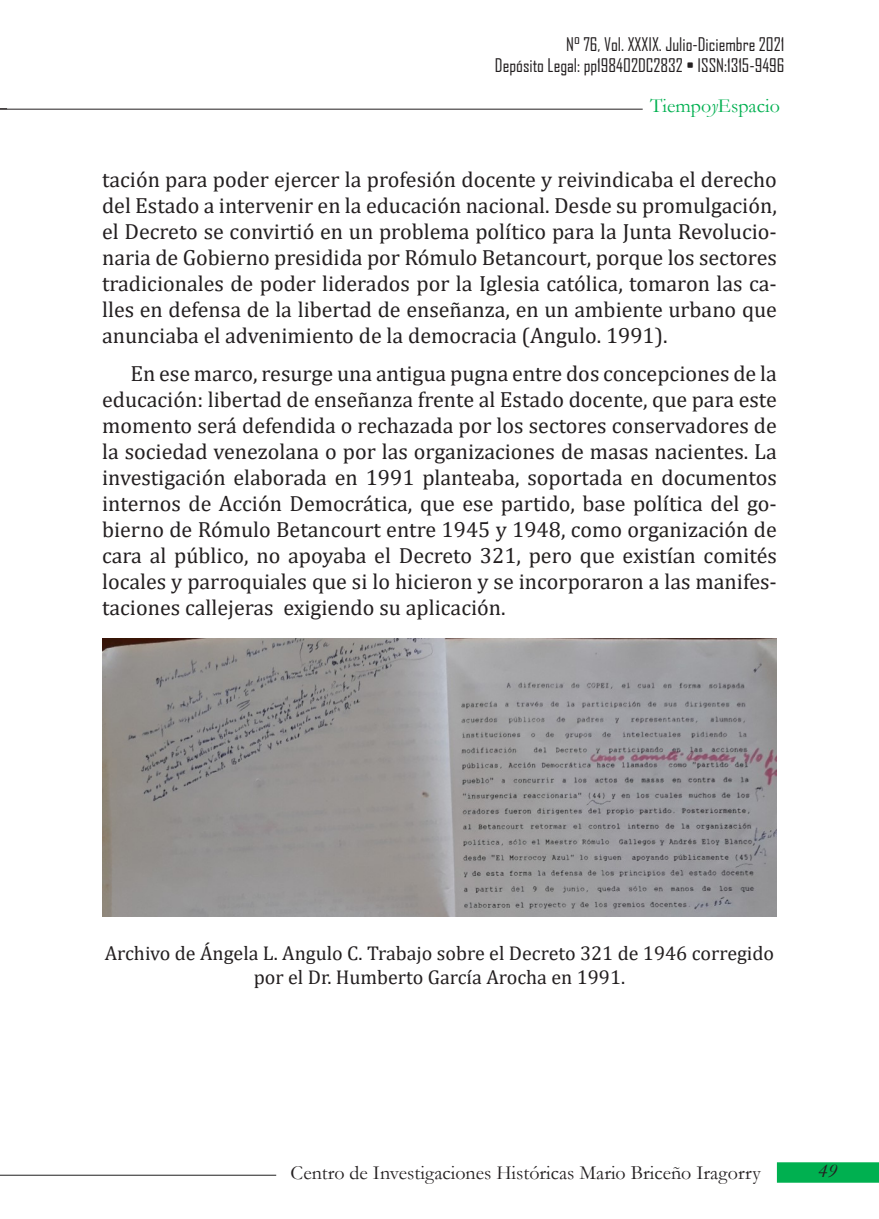
<style>
.page{position:relative;width:879px;height:1219px;background:#fff}
.page>*{position:absolute;margin:0;border:0;box-sizing:border-box;transform-origin:0 0}
.t1{font:22px/26px "Cambria";color:#231f20;text-align:justify}
.t2{font:20px/24px "Cambria";color:#231f20;text-align:center}
.t3{font:20px "Garamond";color:#231f20}
.t4{font:20px "Garamond";color:#00b050}
.t5{font:italic 20px "Garamond";color:#231f20}
.t6{font:18px/21.6px "Agency FB";color:#231f20;text-align:right}
.s1{font-style:italic}
</style>
<div class="page">
<hr style="left:0;top:1175px;width:276px;height:1px;background:#202020">
<hr style="left:0;top:109px;width:643px;height:1px;background:#231f20">
<div style="left:778px;top:1163px;width:100px;height:19px;background:#00b050"></div>
<div style="left:777px;top:1162px;width:102px;height:21px;border:2px solid #00b050"></div>
<img style="left:102px;top:638px;width:675px;height:278px">
<p class="t6" style="left:495px;top:33px;width:291px">N° 76, Vol. XXXIX. Julio-Diciembre 2021<br>Depósito Legal: pp198402DC2832 • ISSN:1315-9496</p>
<p class="t4" style="left:650px;top:93px;width:131px">Tiempo<span class="s1">y</span>Espacio</p>
<p class="t1" style="left:102px;top:167px;width:676px">tación para poder ejercer la profesión docente y reivindicaba el derecho del Estado a intervenir en la educación nacional. Desde su promulgación, el Decreto se convirtió en un problema político para la Junta Revolucio&shy;naria de Gobierno presidida por Rómulo Betancourt, porque los sectores tradicionales de poder liderados por la Iglesia católica, tomaron las ca&shy;lles en defensa de la libertad de enseñanza, en un ambiente urbano que anunciaba el advenimiento de la democracia (Angulo. 1991).</p>
<p class="t1" style="left:102px;top:360px;width:676px;text-indent:28px">En ese marco, resurge una antigua pugna entre dos concepciones de la educación: libertad de enseñanza frente al Estado docente, que para este momento será defendida o rechazada por los sectores conservadores de la sociedad venezolana o por las organizaciones de masas nacientes. La investigación elaborada en 1991 planteaba, soportada en documentos internos de Acción Democrática, que ese partido, base política del go&shy;bierno de Rómulo Betancourt entre 1945 y 1948, como organización de cara al público, no apoyaba el Decreto 321, pero que existían comités locales y parroquiales que si lo hicieron y se incorporaron a las manifes&shy;taciones callejeras exigiendo su aplicación.</p>
<p class="t2" style="left:105px;top:941px;width:671px">Archivo de Ángela L. Angulo C. Trabajo sobre el Decreto 321 de 1946 corregido por el Dr. Humberto García Arocha en 1991.</p>
<p class="t3" style="left:291px;top:1159px;width:472px">Centro de Investigaciones Históricas Mario Briceño Iragorry</p>
<p class="t5" style="left:818px;top:1157px;width:20px">49</p>
</div>
